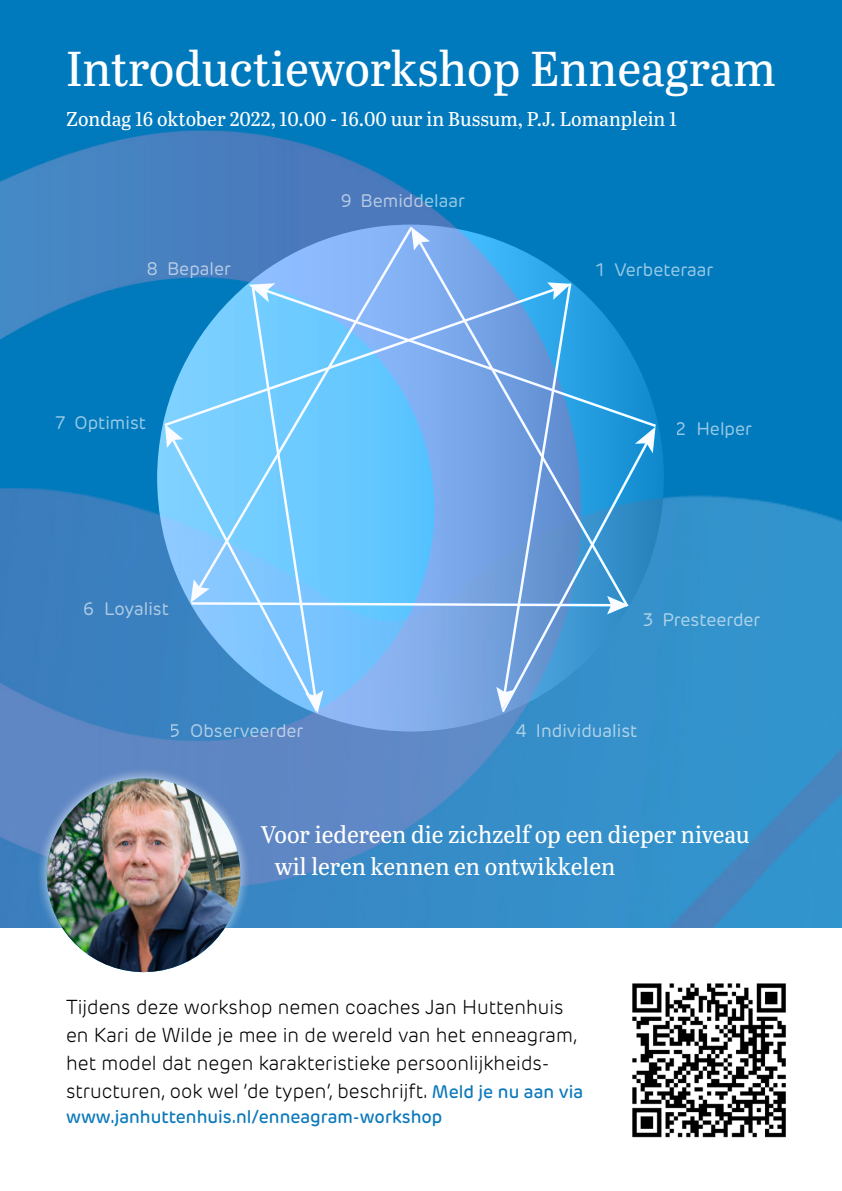
<style>
.page{position:relative;width:842px;height:1191px;background:#fff}
.page>*{position:absolute;margin:0;border:0;box-sizing:border-box;transform-origin:0 0}
.t1{font:48.8px "Abril Titling";color:#fff}
.t2{font:24px/32px "Abril Titling";color:#fff}
.t3{font:300 20px/28px "Rubrik New";color:#000}
.t4{font:20px "Abril Titling";color:#fff}
.t5{font:18px "Rubrik New";color:#fff}
.t6{font:500 18px "Rubrik New";color:#0c79ba}
.s1{font-weight:500;font-size:18px;color:#0c79ba}
</style>
<div class="page">
<img style="left:0;top:0;width:842px;height:927px">
<svg style="left:29px;top:761px;width:228px;height:167px;background:#5987c3"></svg>
<img style="left:44px;top:778px;width:199px;height:195px">
<svg style="left:154px;top:216px;width:521px;height:522px;background:#4c97d4"></svg>
<svg style="left:415px;top:236px;width:216px;height:203px;background:#3495d8"></svg>
<svg style="left:415px;top:227px;width:15px;height:23px"></svg>
<svg style="left:629px;top:287px;width:30px;height:142px;background:#0a82c4"></svg>
<svg style="left:499px;top:439px;width:152px;height:276px;background:#2f8ec9"></svg>
<svg style="left:635px;top:427px;width:20px;height:26px"></svg>
<svg style="left:168px;top:434px;width:152px;height:280px;background:#5ea7de"></svg>
<svg style="left:165px;top:428px;width:18px;height:20px"></svg>
<svg style="left:162px;top:285px;width:27px;height:143px;background:#2794d0"></svg>
<svg style="left:195px;top:224px;width:220px;height:57px;background:#6a9adc"></svg>
<svg style="left:189px;top:281px;width:440px;height:432px;background:#6bb3ec"></svg>
<img style="left:632px;top:983px;width:154px;height:155px">
<p class="t1" style="left:66px;top:34px;width:711px">Introductieworkshop Enneagram</p>
<p class="t4" style="left:66px;top:105px;width:612px">Zondag 16 oktober 2022, 10.00 - 16.00 uur in Bussum, P.J. Lomanplein 1</p>
<p class="t5" style="left:147px;top:258px;width:86px">8 Bepaler</p>
<p class="t5" style="left:54px;top:411px;width:93px">7 Optimist</p>
<p class="t5" style="left:340px;top:189px;width:126px">9 Bemiddelaar</p>
<p class="t5" style="left:594px;top:259px;width:121px">1 Verbeteraar</p>
<p class="t5" style="left:676px;top:417px;width:78px">2 Helper</p>
<p class="t5" style="left:84px;top:598px;width:86px">6 Loyalist</p>
<p class="t5" style="left:170px;top:719px;width:135px">5 Observeerder</p>
<p class="t5" style="left:642px;top:608px;width:120px">3 Presteerder</p>
<p class="t5" style="left:515px;top:719px;width:123px">4 Individualist</p>
<p class="t2" style="left:275px;top:817px;width:477px;text-indent:-14px">Voor iedereen die zichzelf op een dieper niveau wil leren kennen en ontwikkelen</p>
<p class="t3" style="left:66px;top:992px;width:519px">Tijdens deze workshop nemen coaches Jan Huttenhuis en Kari de Wilde je mee in de wereld van het enneagram, het model dat negen karakteristieke persoonlijkheids&shy;structuren, ook wel ‘de typen’, beschrijft. <span class="s1">Meld je nu aan via</span></p>
<p class="t6" style="left:66px;top:1105px;width:378px">www.janhuttenhuis.nl/enneagram-workshop</p>
</div>
